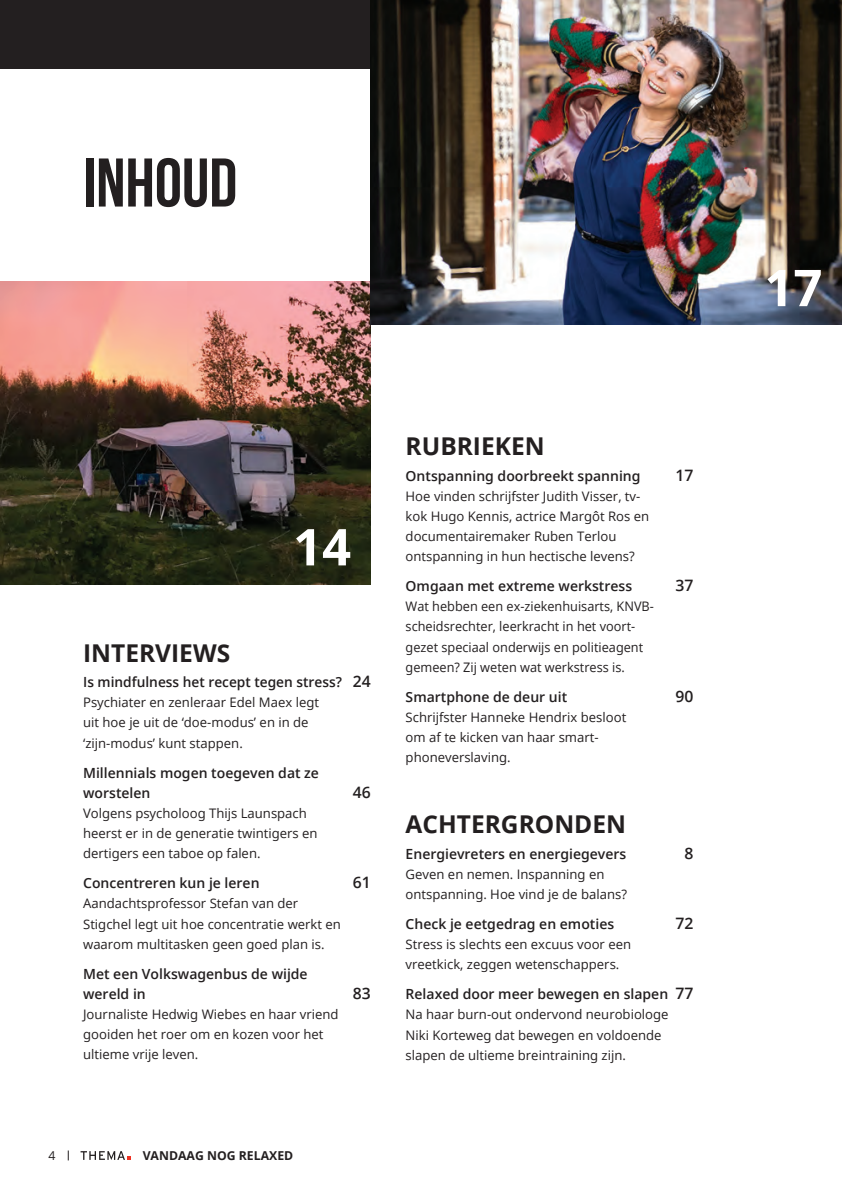
<style>
.page{position:relative;width:842px;height:1192px;background:#fff}
.page>*{position:absolute;margin:0;border:0;box-sizing:border-box;transform-origin:0 0}
.t1{font:68.6px "Bebas Neue";color:#231f20}
.t2{font:700 50.75px "Open Sans";color:#fff}
.t3{font:700 24.5px "Open Sans";color:#231f20}
.t4{font:600 15.75px "Open Sans";color:#231f20}
.t5{font:600 14px/20.1px "Open Sans";color:#231f20}
.t6{font:13.12px/20.1px "Open Sans";color:#231f20}
.t7{font:700 12.25px "Open Sans";color:#231f20}
.t8{font:12.25px "Open Sans";color:#231f20}
.s1{font-size:15.75px}
</style>
<div class="page">
<svg style="left:81px;top:1151px;width:49px;height:8px"></svg>
<div style="left:0;top:0;width:842px;height:68px;background:#231f20"></div>
<img style="left:0;top:281px;width:371px;height:303px">
<img style="left:371px;top:0;width:471px;height:324px">
<h1 class="t1" style="left:83px;top:145px;width:156px">INHOUD</h1>
<h2 class="t2" style="left:293px;top:511px;width:59px">14</h2>
<h3 class="t3" style="left:83px;top:635px;width:149px">INTERVIEWS</h3>
<p class="t5" style="left:83px;top:671px;width:289px">Is mindfulness het recept tegen stress? <span class="s1">24</span></p>
<p class="t6" style="left:83px;top:692px;width:237px">Psychiater en zenleraar Edel Maex legt uit hoe je uit de ‘doe-modus’ en in de ‘zijn-modus’ kunt stappen.</p>
<p class="t5" style="left:83px;top:762px;width:237px">Millennials mogen toegeven dat ze worstelen</p>
<p class="t4" style="left:353px;top:781px;width:19px">46</p>
<p class="t6" style="left:83px;top:802px;width:236px">Volgens psycholoog Thijs Launspach heerst er in de generatie twintigers en dertigers een taboe op falen.</p>
<p class="t5" style="left:83px;top:872px;width:178px">Concentreren kun je leren</p>
<p class="t4" style="left:353px;top:871px;width:19px">61</p>
<p class="t6" style="left:83px;top:893px;width:259px">Aandachtsprofessor Stefan van der<br>Stigchel legt uit hoe concentratie werkt en waarom multitasken geen goed plan is.</p>
<p class="t5" style="left:83px;top:963px;width:226px">Met een Volkswagenbus de wijde wereld in</p>
<p class="t4" style="left:353px;top:982px;width:19px">83</p>
<p class="t6" style="left:83px;top:1003px;width:257px">Journaliste Hedwig Wiebes en haar vriend gooiden het roer om en kozen voor het ultieme vrije leven.</p>
<h3 class="t3" style="left:406px;top:429px;width:141px">RUBRIEKEN</h3>
<p class="t5" style="left:406px;top:465px;width:236px">Ontspanning doorbreekt spanning</p>
<p class="t4" style="left:675px;top:464px;width:19px">17</p>
<p class="t6" style="left:406px;top:485px;width:245px">Hoe vinden schrijfster Judith Visser, tv&shy;kok Hugo Kennis, actrice Margôt Ros en documentairemaker Ruben Terlou ontspanning in hun hectische levens?</p>
<p class="t5" style="left:406px;top:575px;width:228px">Omgaan met extreme werkstress</p>
<p class="t4" style="left:675px;top:574px;width:19px">37</p>
<p class="t6" style="left:406px;top:596px;width:250px">Wat hebben een ex-ziekenhuisarts, KNVB&shy;scheidsrechter, leerkracht in het voort&shy;gezet speciaal onderwijs en politieagent gemeen? Zij weten wat werkstress is.</p>
<p class="t5" style="left:406px;top:686px;width:163px">Smartphone de deur uit</p>
<p class="t4" style="left:675px;top:685px;width:19px">90</p>
<p class="t6" style="left:406px;top:706px;width:222px">Schrijfster Hanneke Hendrix besloot om af te kicken van haar smart&shy;phoneverslaving.</p>
<h3 class="t3" style="left:406px;top:807px;width:222px">ACHTERGRONDEN</h3>
<p class="t5" style="left:406px;top:843px;width:222px">Energievreters en energiegevers</p>
<p class="t4" style="left:684px;top:841px;width:10px">8</p>
<p class="t6" style="left:406px;top:863px;width:223px">Geven en nemen. Inspanning en ontspanning. Hoe vind je de balans?</p>
<p class="t5" style="left:406px;top:913px;width:210px">Check je eetgedrag en emoties</p>
<p class="t4" style="left:675px;top:912px;width:19px">72</p>
<p class="t6" style="left:406px;top:933px;width:227px">Stress is slechts een excuus voor een vreetkick, zeggen wetenschappers.</p>
<p class="t5" style="left:406px;top:983px;width:289px">Relaxed door meer bewegen en slapen <span class="s1">77</span></p>
<p class="t6" style="left:406px;top:1004px;width:264px">Na haar burn-out ondervond neurobiologe<br>Niki Korteweg dat bewegen en voldoende slapen de ultieme breintraining zijn.</p>
<p class="t8" style="left:48px;top:1146px;width:9px">4</p>
<p class="t7" style="left:143px;top:1146px;width:152px">VANDAAG NOG RELAXED</p>
<h2 class="t2" style="left:764px;top:252px;width:59px">17</h2>
</div>
